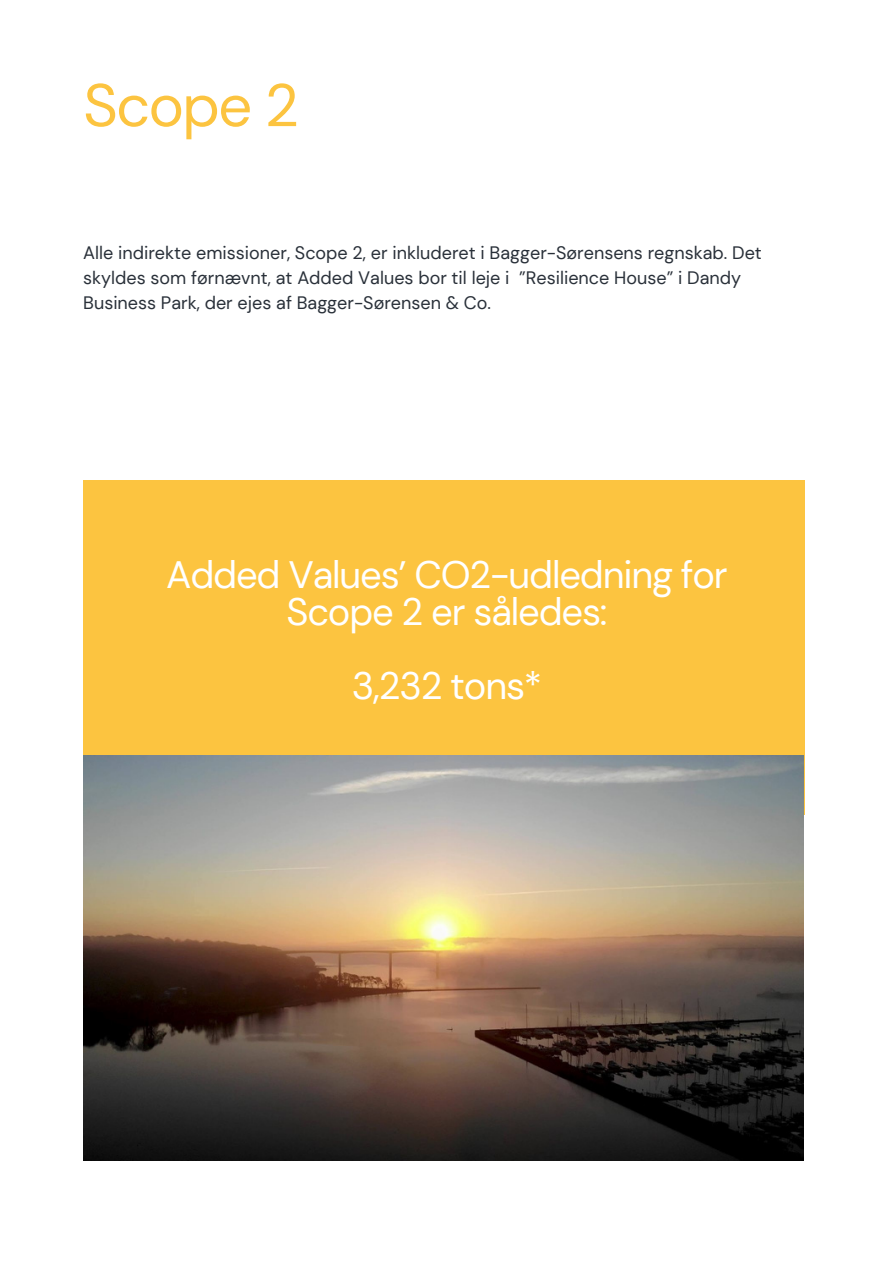
<style>
.page{position:relative;width:893px;height:1264px;background:#fff}
.page>*{position:absolute;margin:0;border:0;box-sizing:border-box;transform-origin:0 0}
.t1{font:60px "DM Sans";letter-spacing:-.03em;color:#fcc440}
.t2{font:38.1px/37.2px "DM Sans";letter-spacing:-.03em;color:#fff;text-align:center}
.t3{font:18px/24.8px "DM Sans";color:#293039}
</style>
<div class="page">
<div style="left:83px;top:480px;width:721px;height:334px;background:#fcc440"></div>
<img style="left:83px;top:755px;width:720px;height:405px">
<h1 class="t1" style="left:83px;top:67px;width:217px">Scope 2</h1>
<p class="t3" style="left:83px;top:240px;width:680px">Alle indirekte emissioner, Scope 2, er inkluderet i Bagger-Sørensens regnskab. Det skyldes som førnævnt, at Added Values bor til leje i ”Resilience House” i Dandy<br>Business Park, der ejes af Bagger-Sørensen &amp; Co.</p>
<h2 class="t2" style="left:166px;top:556px;width:563px">Added Values’ CO2-udledning for<br>Scope 2 er således:</h2>
<h2 class="t2" style="left:352px;top:667px;width:192px">3,232 tons*</h2>
</div>
